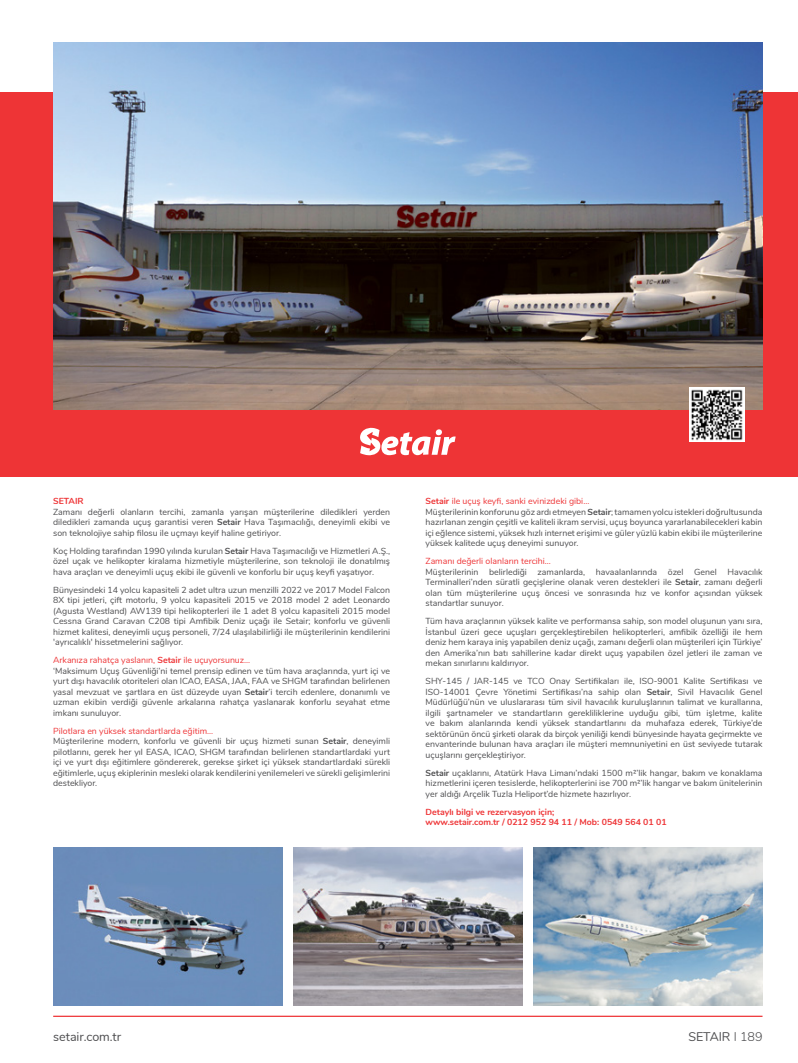
<style>
.page{position:relative;width:798px;height:1063px;background:#fff}
.page>*{position:absolute;margin:0;border:0;box-sizing:border-box;transform-origin:0 0}
.t1{font:12.5px "Nunito";color:#4d4d4f}
.t2{font:8.75px/10.5px "Nunito";color:#4d4d4f;text-align:justify}
.t3{font:700 8.75px/10.5px "Nunito";color:#ee3436}
.t4{font:8.75px "Nunito";color:#ee3436}
.s1{font-weight:700}
.s2{color:#ee3436}
.s3{font-weight:700;color:#ee3436}
.s4{font-weight:300}
</style>
<div class="page">
<div style="left:0;top:92px;width:797px;height:385px;background:#ee3436"></div>
<img style="left:53px;top:43px;width:709px;height:366px">
<img style="left:689px;top:387px;width:55px;height:55px">
<svg style="left:360px;top:427px;width:95px;height:29px"></svg>
<hr style="left:53px;top:1016px;width:709px;height:1px;background:#ee3436">
<img style="left:533px;top:848px;width:229px;height:157px">
<img style="left:293px;top:848px;width:229px;height:157px">
<img style="left:53px;top:848px;width:229px;height:157px">
<p class="t3" style="left:53px;top:495px;width:32px">SETAIR</p>
<p class="t2" style="left:53px;top:506px;width:338px">Zamanı değerli olanların tercihi, zamanla yarışan müşterilerine diledikleri yerden diledikleri zamanda uçuş garantisi veren <span class="s1">Setair</span> Hava Taşımacılığı, deneyimli ekibi ve son teknolojiye sahip filosu ile uçmayı keyif haline getiriyor.</p>
<p class="t2" style="left:53px;top:545px;width:338px">Koç Holding tarafından 1990 yılında kurulan <span class="s1">Setair</span> Hava Taşımacılığı ve Hizmetleri A.Ş., özel uçak ve helikopter kiralama hizmetiyle müşterilerine, son teknoloji ile donatılmış hava araçları ve deneyimli uçuş ekibi ile güvenli ve konforlu bir uçuş keyfi yaşatıyor.</p>
<p class="t2" style="left:53px;top:584px;width:338px">Bünyesindeki 14 yolcu kapasiteli 2 adet ultra uzun menzilli 2022 ve 2017 Model Falcon 8X tipi jetleri, çift motorlu, 9 yolcu kapasiteli 2015 ve 2018 model 2 adet Leonardo (Agusta Westland) AW139 tipi helikopterleri ile 1 adet 8 yolcu kapasiteli 2015 model Cessna Grand Caravan C208 tipi Amfibik Deniz uçağı ile Setair; konforlu ve güvenli hizmet kalitesi, deneyimli uçuş personeli, 7/24 ulaşılabilirliği ile müşterilerinin kendilerini 'ayrıcalıklı' hissetmelerini sağlıyor.</p>
<p class="t2" style="left:53px;top:654px;width:338px;text-align:left"><span class="s2">Arkanıza rahatça yaslanın,</span> <span class="s3">Setair</span> <span class="s2">ile uçuyorsunuz…<br></span>‘Maksimum Uçuş Güvenliği’ni temel prensip edinen ve tüm hava araçlarında, yurt içi ve yurt dışı havacılık otoriteleri olan ICAO, EASA, JAA, FAA ve SHGM tarafından belirlenen yasal mevzuat ve şartlara en üst düzeyde uyan <span class="s1">Setair</span>’i tercih edenlere, donanımlı ve uzman ekibin verdiği güvenle arkalarına rahatça yaslanarak konforlu seyahat etme imkanı sunuluyor.</p>
<p class="t2" style="left:53px;top:725px;width:338px;text-align:left"><span class="s2">Pilotlara en yüksek standartlarda eğitim…<br></span>Müşterilerine modern, konforlu ve güvenli bir uçuş hizmeti sunan <span class="s1">Setair</span>, deneyimli pilotlarını, gerek her yıl EASA, ICAO, SHGM tarafından belirlenen standartlardaki yurt içi ve yurt dışı eğitimlere göndererek, gerekse şirket içi yüksek standartlardaki sürekli eğitimlerle, uçuş ekiplerinin mesleki olarak kendilerini yenilemeleri ve sürekli gelişimlerini destekliyor.</p>
<p class="t2" style="left:425px;top:495px;width:338px;text-align:left"><span class="s3">Setair</span> <span class="s2">ile uçuş keyfi, sanki evinizdeki gibi…<br></span>Müşterilerinin konforunu göz ardı etmeyen <span class="s1">Setair</span>; tamamen yolcu istekleri doğrultusunda hazırlanan zengin çeşitli ve kaliteli ikram servisi, uçuş boyunca yararlanabilecekleri kabin içi eğlence sistemi, yüksek hızlı internet erişimi ve güler yüzlü kabin ekibi ile müşterilerine yüksek kalitede uçuş deneyimi sunuyor.</p>
<p class="t4" style="left:425px;top:555px;width:127px">Zamanı değerli olanların tercihi…</p>
<p class="t2" style="left:425px;top:566px;width:338px">Müşterilerinin belirlediği zamanlarda, havaalanlarında özel Genel Havacılık Terminalleri’nden süratli geçişlerine olanak veren destekleri ile <span class="s1">Setair</span>, zamanı değerli olan tüm müşterilerine uçuş öncesi ve sonrasında hız ve konfor açısından yüksek standartlar sunuyor.</p>
<p class="t2" style="left:425px;top:615px;width:338px">Tüm hava araçlarının yüksek kalite ve performansa sahip, son model oluşunun yanı sıra, İstanbul üzeri gece uçuşları gerçekleştirebilen helikopterleri, amfibik özelliği ile hem deniz hem karaya iniş yapabilen deniz uçağı, zamanı değerli olan müşterileri için Türkiye’ den Amerika’nın batı sahillerine kadar direkt uçuş yapabilen özel jetleri ile zaman ve mekan sınırlarını kaldırıyor.</p>
<p class="t2" style="left:425px;top:675px;width:338px">SHY-145 / JAR-145 ve TCO Onay Sertifikaları ile, ISO-9001 Kalite Sertifikası ve ISO-14001 Çevre Yönetimi Sertifikası’na sahip olan <span class="s1">Setair</span>, Sivil Havacılık Genel Müdürlüğü’nün ve uluslararası tüm sivil havacılık kuruluşlarının talimat ve kurallarına, ilgili şartnameler ve standartların gerekliliklerine uyduğu gibi, tüm işletme, kalite ve bakım alanlarında kendi yüksek standartlarını da muhafaza ederek, Türkiye’de sektörünün öncü şirketi olarak da birçok yeniliği kendi bünyesinde hayata geçirmekte ve envanterinde bulunan hava araçları ile müşteri memnuniyetini en üst seviyede tutarak uçuşlarını gerçekleştiriyor.</p>
<p class="t2" style="left:425px;top:767px;width:338px"><span class="s1">Setair</span> uçaklarını, Atatürk Hava Limanı’ndaki 1500 m²’lik hangar, bakım ve konaklama hizmetlerini içeren tesislerde, helikopterlerini ise 700 m²’lik hangar ve bakım ünitelerinin yer aldığı Arçelik Tuzla Heliport’de hizmete hazırlıyor.</p>
<p class="t3" style="left:425px;top:806px;width:242px">Detaylı bilgi ve rezervasyon için;<br>www.setair.com.tr / 0212 952 94 11 / Mob: 0549 564 01 01</p>
<h1 class="t1" style="left:53px;top:1028px;width:69px">setair.com.tr</h1>
<h1 class="t1" style="left:688px;top:1028px;width:76px">SETAIR <span class="s4">I 189</span></h1>
</div>
